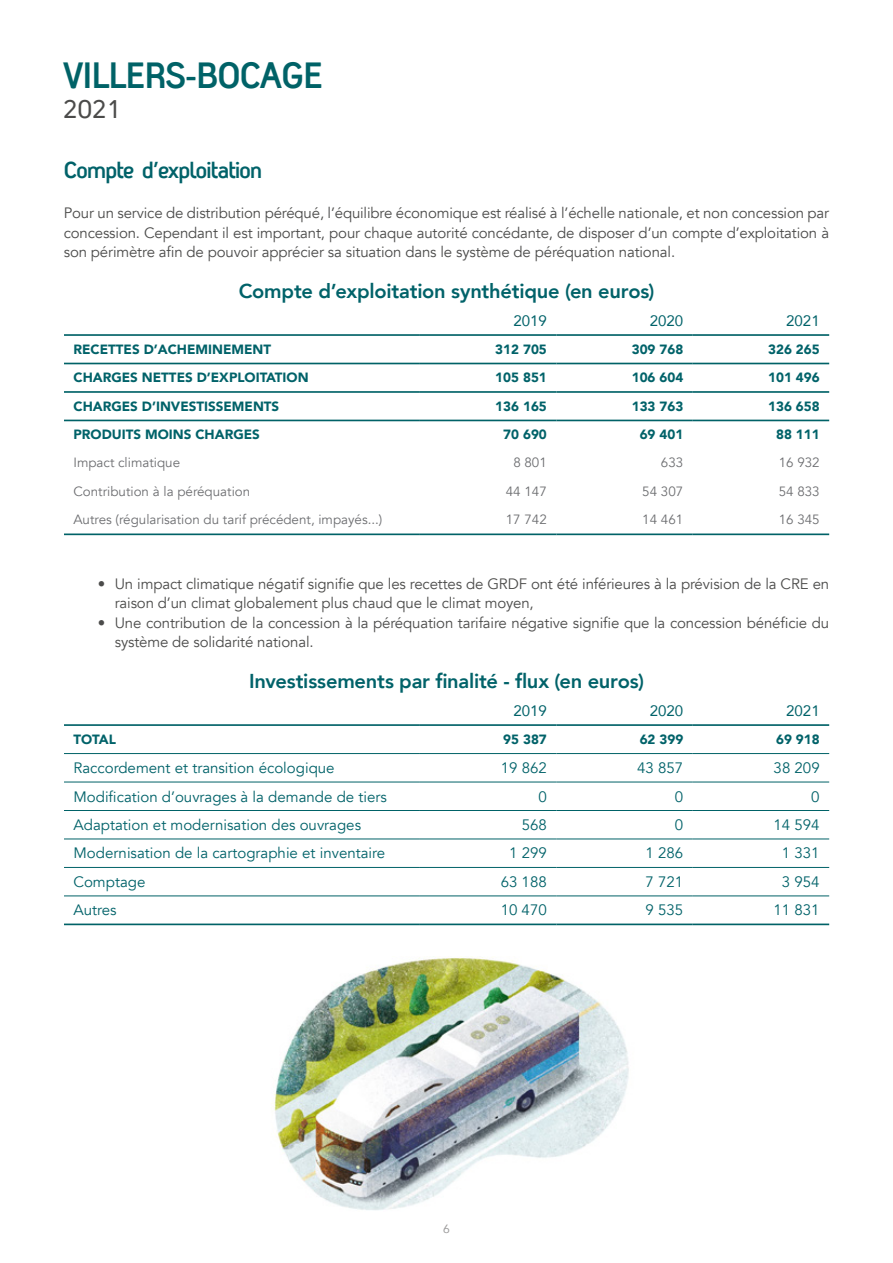
<style>
.page{position:relative;width:893px;height:1263px;background:#fff}
.page>*{position:absolute;margin:0;border:0;box-sizing:border-box;transform-origin:0 0}
.t1{font:700 35.55px "Antagometrica BTW01";letter-spacing:-.025em;color:#006267}
.t2{font:24.75px "Antagometrica BTW01 Regular 2";color:#4b4b4a}
.t3{font:700 22.5px "Antagometrica BTW01";letter-spacing:-.03em;color:#006269}
.t4{font:800 20.1px "Avenir";letter-spacing:-.01em;color:#006269}
.t5{font:15px/19.5px "Avenir";letter-spacing:-.01em;color:#4b4b4a}
.t6{font:15px "Avenir";color:#006269}
.t7{font:15px "Avenir";color:#006269}
.t8{font:900 13.35px "Avenir";color:#006269}
.t9{font:13.35px "Avenir";color:#6d6e71}
.t10{font:12px "Avenir";color:#9d9c9c}
</style>
<div class="page">
<svg style="left:64px;top:362px;width:765px;height:60px"></svg>
<hr style="left:64px;top:533px;width:356px;height:2px;background:#006267">
<hr style="left:420px;top:533px;width:136px;height:2px;background:#006267">
<hr style="left:556px;top:533px;width:137px;height:2px;background:#006267">
<hr style="left:693px;top:533px;width:136px;height:2px;background:#006267">
<hr style="left:64px;top:334px;width:356px;height:2px;background:#006267">
<hr style="left:420px;top:334px;width:136px;height:2px;background:#006267">
<hr style="left:556px;top:334px;width:137px;height:2px;background:#006267">
<hr style="left:693px;top:334px;width:136px;height:2px;background:#006267">
<hr style="left:64px;top:363px;width:356px;height:1px;background:#006267">
<hr style="left:420px;top:363px;width:136px;height:1px;background:#006267">
<hr style="left:556px;top:363px;width:137px;height:1px;background:#006267">
<hr style="left:693px;top:363px;width:136px;height:1px;background:#006267">
<hr style="left:64px;top:391px;width:356px;height:2px;background:#006267">
<hr style="left:420px;top:391px;width:136px;height:2px;background:#006267">
<hr style="left:556px;top:391px;width:137px;height:2px;background:#006267">
<hr style="left:693px;top:391px;width:136px;height:2px;background:#006267">
<hr style="left:64px;top:420px;width:356px;height:1px;background:#006267">
<hr style="left:420px;top:420px;width:136px;height:1px;background:#006267">
<hr style="left:556px;top:420px;width:137px;height:1px;background:#006267">
<hr style="left:693px;top:420px;width:136px;height:1px;background:#006267">
<svg style="left:64px;top:754px;width:765px;height:142px"></svg>
<hr style="left:64px;top:923px;width:356px;height:2px;background:#006267">
<hr style="left:420px;top:923px;width:136px;height:2px;background:#006267">
<hr style="left:556px;top:923px;width:137px;height:2px;background:#006267">
<hr style="left:693px;top:923px;width:136px;height:2px;background:#006267">
<hr style="left:64px;top:724px;width:356px;height:2px;background:#006267">
<hr style="left:420px;top:724px;width:136px;height:2px;background:#006267">
<hr style="left:556px;top:724px;width:137px;height:2px;background:#006267">
<hr style="left:693px;top:724px;width:136px;height:2px;background:#006267">
<hr style="left:64px;top:753px;width:356px;height:1px;background:#006267">
<hr style="left:420px;top:753px;width:136px;height:1px;background:#006267">
<hr style="left:556px;top:753px;width:137px;height:1px;background:#006267">
<hr style="left:693px;top:753px;width:136px;height:1px;background:#006267">
<hr style="left:64px;top:782px;width:356px;height:1px;background:#006267">
<hr style="left:420px;top:782px;width:136px;height:1px;background:#006267">
<hr style="left:556px;top:782px;width:137px;height:1px;background:#006267">
<hr style="left:693px;top:782px;width:136px;height:1px;background:#006267">
<hr style="left:64px;top:810px;width:356px;height:1px;background:#006267">
<hr style="left:420px;top:810px;width:136px;height:1px;background:#006267">
<hr style="left:556px;top:810px;width:137px;height:1px;background:#006267">
<hr style="left:693px;top:810px;width:136px;height:1px;background:#006267">
<hr style="left:64px;top:839px;width:356px;height:1px;background:#006267">
<hr style="left:420px;top:839px;width:136px;height:1px;background:#006267">
<hr style="left:556px;top:839px;width:137px;height:1px;background:#006267">
<hr style="left:693px;top:839px;width:136px;height:1px;background:#006267">
<hr style="left:64px;top:867px;width:356px;height:1px;background:#006267">
<hr style="left:420px;top:867px;width:136px;height:1px;background:#006267">
<hr style="left:556px;top:867px;width:137px;height:1px;background:#006267">
<hr style="left:693px;top:867px;width:136px;height:1px;background:#006267">
<hr style="left:64px;top:896px;width:356px;height:1px;background:#006267">
<hr style="left:420px;top:896px;width:136px;height:1px;background:#006267">
<hr style="left:556px;top:896px;width:137px;height:1px;background:#006267">
<hr style="left:693px;top:896px;width:136px;height:1px;background:#006267">
<img style="left:272px;top:957px;width:357px;height:253px">
<h1 class="t1" style="left:63px;top:54px;width:261px">VILLERS-BOCAGE</h1>
<h2 class="t2" style="left:63px;top:95px;width:60px">2021</h2>
<h3 class="t3" style="left:64px;top:157px;width:200px">Compte d’exploitation</h3>
<p class="t5" style="left:64px;top:204px;width:767px;text-align:justify">Pour un service de distribution péréqué, l’équilibre économique est réalisé à l’échelle nationale, et non concession par concession. Cependant il est important, pour chaque autorité concédante, de disposer d’un compte d’exploitation à son périmètre afin de pouvoir apprécier sa situation dans le système de péréquation national.</p>
<h3 class="t4" style="left:239px;top:275px;width:417px">Compte d’exploitation synthétique (en euros)</h3>
<p class="t7" style="left:513px;top:309px;width:35px">2019</p>
<p class="t7" style="left:650px;top:309px;width:35px">2020</p>
<p class="t7" style="left:786px;top:309px;width:35px">2021</p>
<p class="t8" style="left:73px;top:338px;width:199px">RECETTES D’ACHEMINEMENT</p>
<p class="t8" style="left:495px;top:338px;width:53px">312 705</p>
<p class="t8" style="left:632px;top:338px;width:53px">309 768</p>
<p class="t8" style="left:768px;top:338px;width:53px">326 265</p>
<p class="t8" style="left:73px;top:366px;width:237px">CHARGES NETTES D’EXPLOITATION</p>
<p class="t8" style="left:495px;top:366px;width:53px">105 851</p>
<p class="t8" style="left:632px;top:366px;width:53px">106 604</p>
<p class="t8" style="left:768px;top:366px;width:53px">101 496</p>
<p class="t8" style="left:73px;top:395px;width:207px">CHARGES D’INVESTISSEMENTS</p>
<p class="t8" style="left:495px;top:395px;width:53px">136 165</p>
<p class="t8" style="left:632px;top:395px;width:53px">133 763</p>
<p class="t8" style="left:768px;top:395px;width:53px">136 658</p>
<p class="t8" style="left:73px;top:423px;width:188px">PRODUITS MOINS CHARGES</p>
<p class="t8" style="left:503px;top:423px;width:45px">70 690</p>
<p class="t8" style="left:640px;top:423px;width:45px">69 401</p>
<p class="t8" style="left:776px;top:423px;width:45px">88 111</p>
<p class="t9" style="left:73px;top:455px;width:108px">Impact climatique</p>
<p class="t9" style="left:513px;top:455px;width:35px">8 801</p>
<p class="t9" style="left:661px;top:455px;width:24px">633</p>
<p class="t9" style="left:779px;top:455px;width:42px">16 932</p>
<p class="t9" style="left:73px;top:483px;width:178px">Contribution à la péréquation</p>
<p class="t9" style="left:506px;top:483px;width:42px">44 147</p>
<p class="t9" style="left:642px;top:483px;width:42px">54 307</p>
<p class="t9" style="left:779px;top:483px;width:42px">54 833</p>
<p class="t9" style="left:73px;top:512px;width:310px">Autres (régularisation du tarif précédent, impayés...)</p>
<p class="t9" style="left:506px;top:512px;width:42px">17 742</p>
<p class="t9" style="left:642px;top:512px;width:42px">14 461</p>
<p class="t9" style="left:779px;top:512px;width:42px">16 345</p>
<p class="t5" style="left:115px;top:574px;width:716px;text-indent:-17px">• Un impact climatique négatif signifie que les recettes de GRDF ont été inférieures à la prévision de la CRE en raison d’un climat globalement plus chaud que le climat moyen,</p>
<p class="t5" style="left:115px;top:613px;width:716px;text-indent:-17px">• Une contribution de la concession à la péréquation tarifaire négative signifie que la concession bénéficie du système de solidarité national.</p>
<h3 class="t4" style="left:249px;top:665px;width:396px">Investissements par finalité - flux (en euros)</h3>
<p class="t7" style="left:513px;top:699px;width:35px">2019</p>
<p class="t7" style="left:650px;top:699px;width:35px">2020</p>
<p class="t7" style="left:786px;top:699px;width:35px">2021</p>
<p class="t8" style="left:73px;top:728px;width:44px">TOTAL</p>
<p class="t8" style="left:503px;top:728px;width:45px">95 387</p>
<p class="t8" style="left:640px;top:728px;width:45px">62 399</p>
<p class="t8" style="left:776px;top:728px;width:45px">69 918</p>
<p class="t6" style="left:73px;top:759px;width:263px">Raccordement et transition écologique</p>
<p class="t6" style="left:501px;top:759px;width:48px">19 862</p>
<p class="t6" style="left:637px;top:759px;width:48px">43 857</p>
<p class="t6" style="left:774px;top:759px;width:48px">38 209</p>
<p class="t6" style="left:73px;top:787px;width:315px">Modification d’ouvrages à la demande de tiers</p>
<p class="t6" style="left:538px;top:787px;width:10px">0</p>
<p class="t6" style="left:675px;top:787px;width:10px">0</p>
<p class="t6" style="left:811px;top:787px;width:10px">0</p>
<p class="t6" style="left:73px;top:816px;width:289px">Adaptation et modernisation des ouvrages</p>
<p class="t6" style="left:522px;top:816px;width:27px">568</p>
<p class="t6" style="left:675px;top:816px;width:10px">0</p>
<p class="t6" style="left:774px;top:816px;width:48px">14 594</p>
<p class="t6" style="left:73px;top:844px;width:313px">Modernisation de la cartographie et inventaire</p>
<p class="t6" style="left:509px;top:844px;width:39px">1 299</p>
<p class="t6" style="left:645px;top:844px;width:39px">1 286</p>
<p class="t6" style="left:782px;top:844px;width:39px">1 331</p>
<p class="t6" style="left:73px;top:873px;width:73px">Comptage</p>
<p class="t6" style="left:501px;top:873px;width:48px">63 188</p>
<p class="t6" style="left:645px;top:873px;width:39px">7 721</p>
<p class="t6" style="left:782px;top:873px;width:39px">3 954</p>
<p class="t6" style="left:73px;top:901px;width:45px">Autres</p>
<p class="t6" style="left:501px;top:901px;width:48px">10 470</p>
<p class="t6" style="left:645px;top:901px;width:39px">9 535</p>
<p class="t6" style="left:773px;top:901px;width:48px">11 831</p>
<p class="t10" style="left:443px;top:1219px;width:8px">6</p>
</div>
